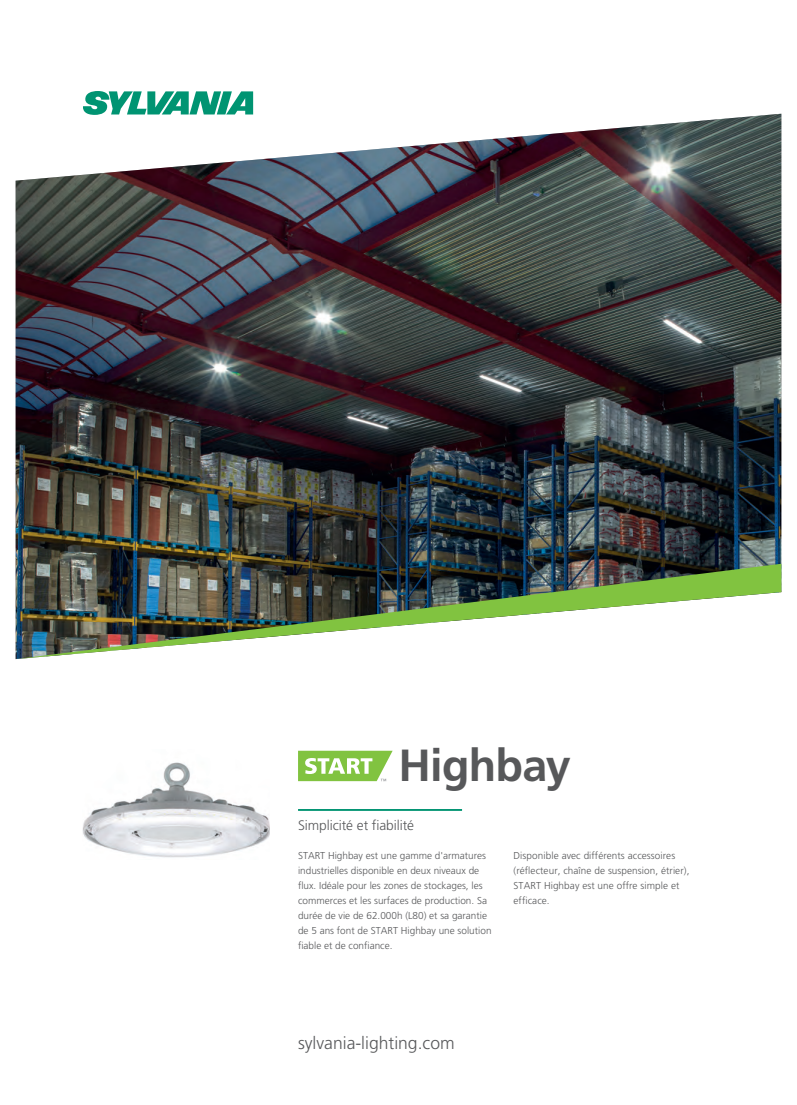
<style>
.page{position:relative;width:797px;height:1105px;background:#fff}
.page>*{position:absolute;margin:0;border:0;box-sizing:border-box;transform-origin:0 0}
.Large_pull-quote_1{font:700 45px "Frutiger LT Std";letter-spacing:-.015em;color:#57585a}
.Sylvania_web_address{font:300 17.5px "Frutiger";color:#57585a}
.t1{font:300 13.75px "Frutiger LT Std";letter-spacing:-.005em;color:#57585a}
.t2{font:300 10px/15px "Frutiger LT Std";color:#57585a}
</style>
<div class="page">
<svg style="left:83px;top:91px;width:170px;height:23px"></svg>
<hr style="left:298px;top:809px;width:164px;height:2px;background:#009472">
<img style="left:83px;top:762px;width:187px;height:96px">
<svg style="left:298px;top:751px;width:94px;height:30px"></svg>
<img style="left:16px;top:114px;width:765px;height:450px">
<img style="left:16px;top:564px;width:765px;height:95px">
<p class="Large_pull-quote_1" style="left:398px;top:739px;width:174px">Highbay</p>
<p class="t1" style="left:298px;top:817px;width:118px">Simplicité et fiabilité</p>
<p class="t2" style="left:298px;top:848px;width:195px">START Highbay est une gamme d'armatures industrielles disponible en deux niveaux de flux. Idéale pour les zones de stockages, les commerces et les surfaces de production. Sa durée de vie de 62.000h (L80) et sa garantie de 5 ans font de START Highbay une solution fiable et de confiance.</p>
<p class="t2" style="left:513px;top:848px;width:177px">Disponible avec différents accessoires (réflecteur, chaîne de suspension, étrier), START Highbay est une offre simple et efficace.</p>
<p class="Sylvania_web_address" style="left:298px;top:1033px;width:158px">sylvania-lighting.com</p>
</div>
